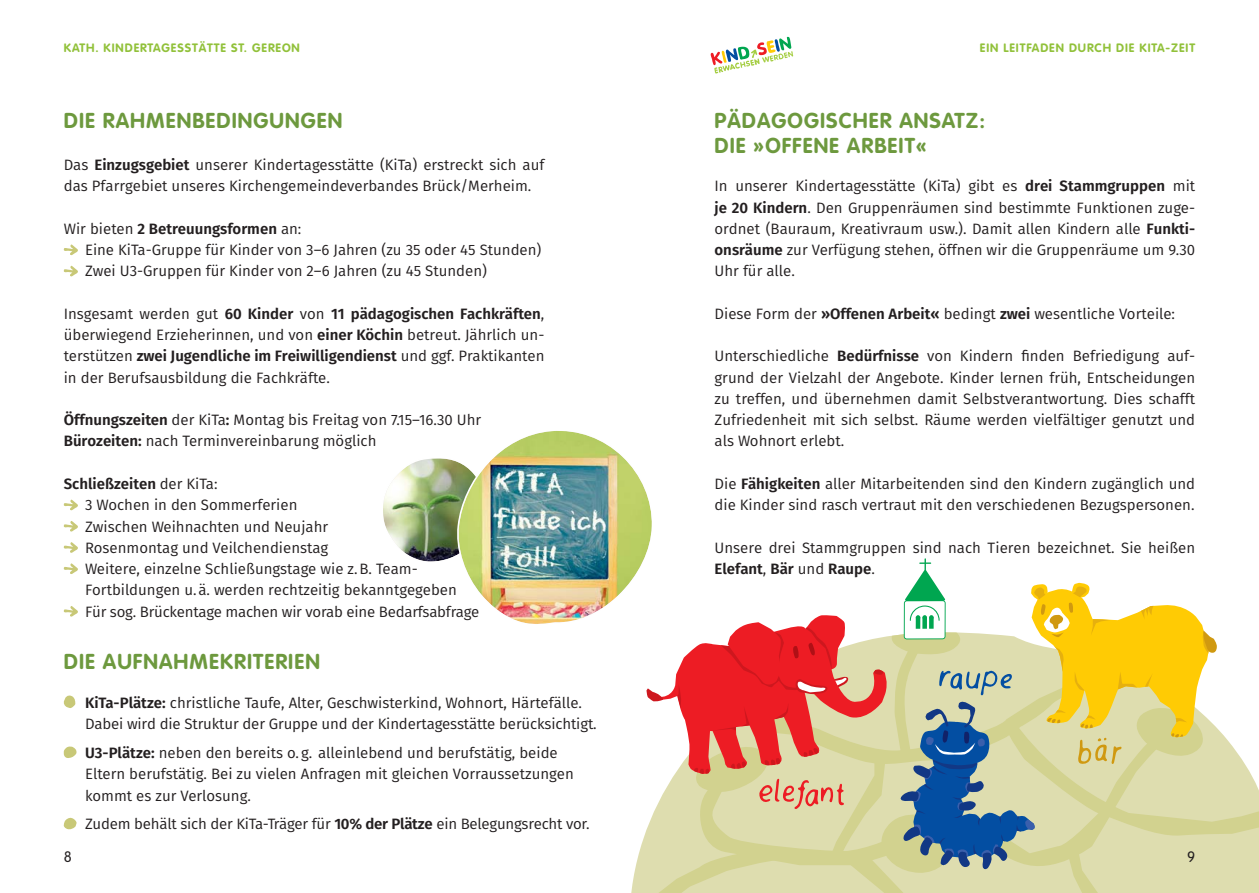
<style>
.page{position:relative;width:1259px;height:893px;background:#fff}
.page>*{position:absolute;margin:0;border:0;box-sizing:border-box;transform-origin:0 0}
.t1{font:700 21.3px/25.5px "VAG Rounded";letter-spacing:.05em;color:#6d993e}
.t2{font:15px/21.3px "Fira Sans";color:#231f20}
.t3{font:300 15px "VAG Rounded";color:#231f20}
.t4{font:700 12px "VAG Rounded";letter-spacing:.075em;color:#91c13a}
.s1{font-weight:600}
</style>
<div class="page">
<svg style="left:710px;top:37px;width:83px;height:37px"></svg>
<svg style="left:64px;top:244px;width:14px;height:11px"></svg>
<svg style="left:64px;top:265px;width:14px;height:12px"></svg>
<svg style="left:64px;top:499px;width:14px;height:12px"></svg>
<svg style="left:64px;top:521px;width:14px;height:11px"></svg>
<svg style="left:64px;top:542px;width:14px;height:11px"></svg>
<svg style="left:64px;top:563px;width:14px;height:11px"></svg>
<svg style="left:64px;top:606px;width:14px;height:11px"></svg>
<svg style="left:63px;top:695px;width:12px;height:13px"></svg>
<svg style="left:64px;top:746px;width:13px;height:12px"></svg>
<svg style="left:64px;top:817px;width:13px;height:12px"></svg>
<svg style="left:383px;top:431px;width:876px;height:462px"></svg>
<p class="t4" style="left:64px;top:42px;width:237px">KATH. KINDERTAGESSTÄTTE ST. GEREON</p>
<p class="t4" style="left:980px;top:42px;width:217px">EIN LEITFADEN DURCH DIE KITA-ZEIT</p>
<h1 class="t1" style="left:64px;top:108px;width:280px">DIE RAHMENBEDINGUNGEN</h1>
<p class="t2" style="left:64px;top:155px;width:482px">Das <span class="s1">Einzugsgebiet</span> unserer Kindertagesstätte (KiTa) erstreckt sich auf das Pfarrgebiet unseres Kirchengemeindeverbandes Brück/Merheim.</p>
<p class="t2" style="left:85px;top:219px;width:458px;text-indent:-21px">Wir bieten <span class="s1">2 Betreuungsformen</span> an:<br>Eine KiTa-Gruppe für Kinder von 3–6 Jahren (zu 35 oder 45 Stunden)<br>Zwei U3-Gruppen für Kinder von 2–6 Jahren (zu 45 Stunden)</p>
<p class="t2" style="left:64px;top:304px;width:482px;text-align:justify">Insgesamt werden gut <span class="s1">60 Kinder</span> von <span class="s1">11 pädagogischen Fachkräften</span>, überwiegend Erzieherinnen, und von <span class="s1">einer Köchin</span> betreut. Jährlich un&shy;terstützen <span class="s1">zwei Jugendliche im Freiwilligendienst</span> und ggf. Praktikanten in der Berufsausbildung die Fachkräfte.</p>
<p class="t2" style="left:64px;top:410px;width:419px"><span class="s1">Öffnungszeiten</span> der KiTa<span class="s1">:</span> Montag bis Freitag von 7.15–16.30 Uhr<br><span class="s1">Bürozeiten:</span> nach Terminvereinbarung möglich</p>
<p class="t2" style="left:85px;top:474px;width:396px;text-indent:-21px"><span class="s1">Schließzeiten</span> der KiTa:<br>3 Wochen in den Sommerferien<br>Zwischen Weihnachten und Neujahr<br>Rosenmontag und Veilchendienstag<br>Weitere, einzelne Schließungstage wie z. B. Team-Fortbildungen u. ä. werden rechtzeitig bekanntgegeben Für sog. Brückentage machen wir vorab eine Bedarfsabfrage</p>
<h1 class="t1" style="left:64px;top:649px;width:258px">DIE AUFNAHMEKRITERIEN</h1>
<p class="t2" style="left:85px;top:693px;width:513px"><span class="s1">KiTa-Plätze:</span> christliche Taufe, Alter, Geschwisterkind, Wohnort, Härtefälle.<br>Dabei wird die Struktur der Gruppe und der Kindertagesstätte berücksichtigt.</p>
<p class="t2" style="left:85px;top:743px;width:490px"><span class="s1">U3-Plätze:</span> neben den bereits o. g. alleinlebend und berufstätig, beide<br>Eltern berufstätig. Bei zu vielen Anfragen mit gleichen Vorraussetzungen kommt es zur Verlosung.</p>
<p class="t2" style="left:85px;top:814px;width:506px">Zudem behält sich der KiTa-Träger für <span class="s1">10% der Plätze</span> ein Belegungsrecht vor.</p>
<h1 class="t1" style="left:714px;top:108px;width:272px">PÄDAGOGISCHER ANSATZ:<br>DIE »OFFENE ARBEIT«</h1>
<p class="t2" style="left:714px;top:176px;width:482px;text-align:justify">In unserer Kindertagesstätte (KiTa) gibt es <span class="s1">drei Stammgruppen</span> mit <span class="s1">je 20 Kindern</span>. Den Gruppenräumen sind bestimmte Funktionen zuge&shy;ordnet (Bauraum, Kreativraum usw.). Damit allen Kindern alle <span class="s1">Funkti&shy;onsräume</span> zur Verfügung stehen, öffnen wir die Gruppenräume um 9.30<br>Uhr für alle.</p>
<p class="t2" style="left:714px;top:304px;width:462px">Diese Form der <span class="s1">»Offenen Arbeit«</span> bedingt <span class="s1">zwei</span> wesentliche Vorteile:</p>
<p class="t2" style="left:714px;top:346px;width:482px;text-align:justify">Unterschiedliche <span class="s1">Bedürfnisse</span> von Kindern finden Befriedigung auf&shy;grund der Vielzahl der Angebote. Kinder lernen früh, Entscheidungen zu treffen, und übernehmen damit Selbstverantwortung. Dies schafft Zufriedenheit mit sich selbst. Räume werden vielfältiger genutzt und als Wohnort erlebt.</p>
<p class="t2" style="left:714px;top:474px;width:482px">Die <span class="s1">Fähigkeiten</span> aller Mitarbeitenden sind den Kindern zugänglich und die Kinder sind rasch vertraut mit den verschiedenen Bezugspersonen.</p>
<p class="t2" style="left:714px;top:538px;width:482px">Unsere drei Stammgruppen sind nach Tieren bezeichnet. Sie heißen<br><span class="s1">Elefant</span>, <span class="s1">Bär</span> und <span class="s1">Raupe</span>.</p>
<p class="t3" style="left:64px;top:849px;width:10px">8</p>
<p class="t3" style="left:1187px;top:849px;width:10px">9</p>
</div>
